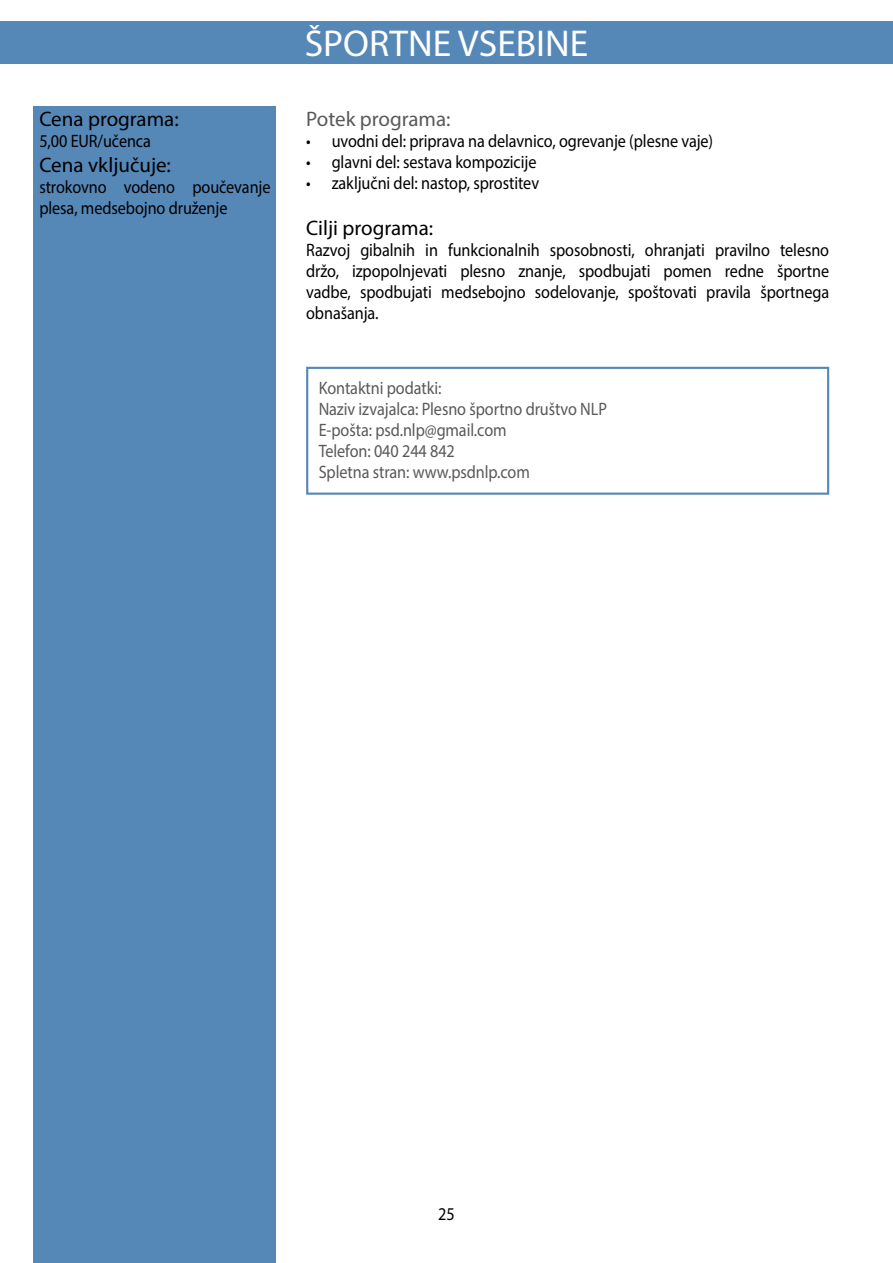
<style>
.page{position:relative;width:893px;height:1263px;background:#fff}
.page>*{position:absolute;margin:0;border:0;box-sizing:border-box;transform-origin:0 0}
.t1{font:37.5px "Myriad Pro";color:#fff}
.t2{font:21px "Myriad Pro";color:#000}
.t3{font:21px "Myriad Pro";color:#58595b}
.t4{font:18px/21px "Myriad Pro";letter-spacing:-.005em;color:#000;text-align:justify;scale:.9 1}
.t5{font:18px/21px "Myriad Pro";letter-spacing:-.005em;color:#58595b;scale:.9 1}
</style>
<div class="page">
<div style="left:0;top:21px;width:893px;height:43px;background:#5587b7"></div>
<div style="left:306px;top:367px;width:523px;height:128px;border:2px solid #5587b7"></div>
<div style="left:34px;top:106px;width:242px;height:1157px;background:#5587b7"></div>
<p class="t2" style="left:39px;top:106px;width:141px">Cena programa:</p>
<p class="t4" style="left:39px;top:130px;width:125px">5,00 EUR/učenca</p>
<p class="t2" style="left:39px;top:152px;width:133px">Cena vključuje:</p>
<p class="t4" style="left:39px;top:176px;width:258px">strokovno vodeno poučevanje plesa, medsebojno druženje</p>
<h1 class="t1" style="left:305px;top:20px;width:285px">ŠPORTNE VSEBINE</h1>
<p class="t3" style="left:306px;top:106px;width:146px">Potek programa:</p>
<p class="t4" style="left:306px;top:130px;width:454px">• uvodni del: priprava na delavnico, ogrevanje (plesne vaje)</p>
<p class="t4" style="left:306px;top:151px;width:257px">• glavni del: sestava kompozicije</p>
<p class="t4" style="left:306px;top:172px;width:260px">• zaključni del: nastop, sprostitev</p>
<p class="t2" style="left:306px;top:215px;width:129px">Cilji programa:</p>
<p class="t4" style="left:306px;top:239px;width:583px">Razvoj gibalnih in funkcionalnih sposobnosti, ohranjati pravilno telesno držo, izpopolnjevati plesno znanje, spodbujati pomen redne športne vadbe, spodbujati medsebojno sodelovanje, spoštovati pravila športnega obnašanja.</p>
<p class="t5" style="left:319px;top:377px;width:322px">Kontaktni podatki:<br>Naziv izvajalca: Plesno športno društvo NLP<br>E-pošta: psd.nlp@gmail.com<br>Telefon: 040 244 842<br>Spletna stran: www.psdnlp.com</p>
<p class="t4" style="left:438px;top:1203px;width:20px">25</p>
</div>
